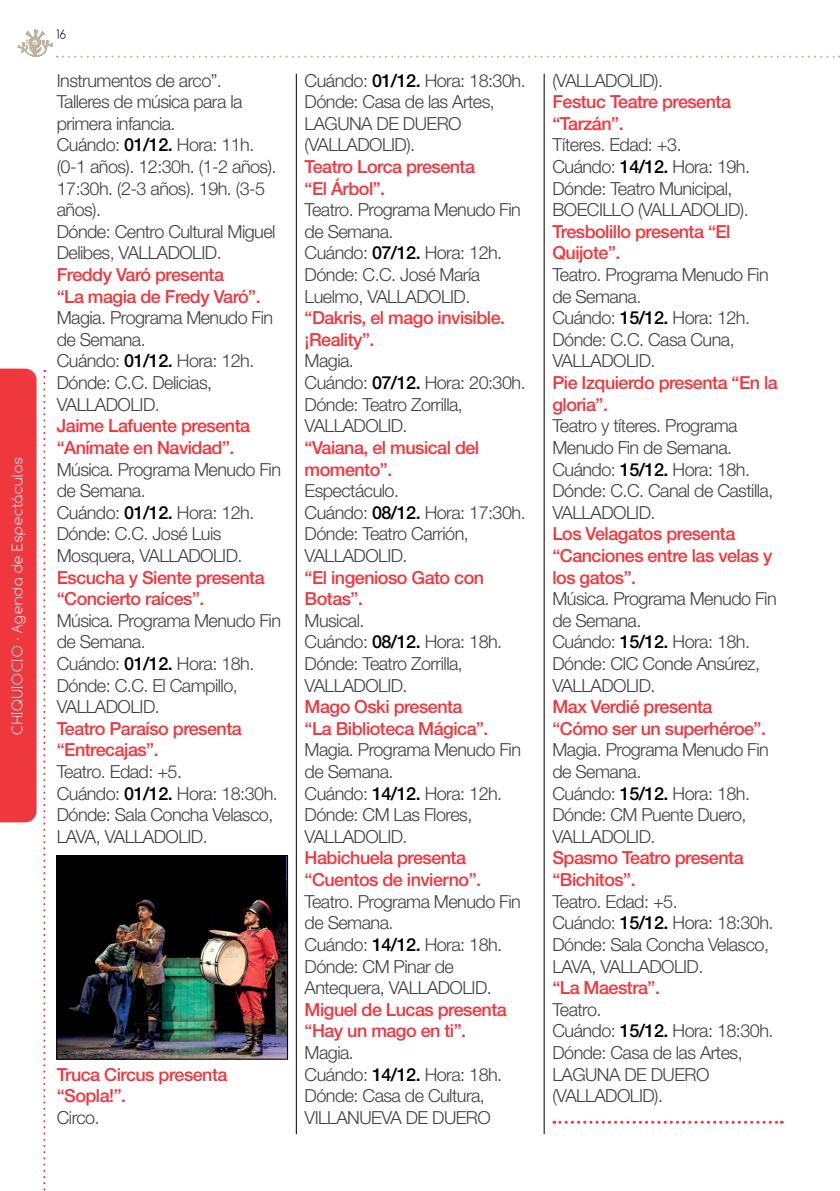
<style>
.page{position:relative;width:840px;height:1191px;background:#fff}
.page>*{position:absolute;margin:0;border:0;box-sizing:border-box;transform-origin:0 0}
.t1{font:300 18px/21.6px "Helvetica Neue LT Std";letter-spacing:-.03em;color:#414042}
.t2{font:500 18px/21.6px "Helvetica Neue LT Std";letter-spacing:-.03em;color:#ef373e}
.t3{font:100 16px "Comfortaa";color:#fff}
.t4{font:100 14px "Comfortaa";color:#000}
.s1{font-weight:500;color:#000}
</style>
<div class="page">
<div style="left:0;top:369px;width:37px;height:453px;background:#ef373e"></div>
<svg style="left:43px;top:370px;width:2px;height:821px"></svg>
<svg style="left:17px;top:29px;width:822px;height:29px"></svg>
<svg style="left:553px;top:1120px;width:228px;height:3px"></svg>
<hr style="left:543px;top:74px;width:1px;height:1060px;background:#000">
<hr style="left:296px;top:74px;width:1px;height:1060px;background:#000">
<img style="left:58px;top:857px;width:227px;height:200px">
<div style="left:56px;top:855px;width:231px;height:204px;border:1px solid #000"></div>
<p class="t3" style="left:8px;top:735px;width:280px;rotate:-90deg">CHIQUIOCIO · Agenda de Espectáculos</p>
<p class="t4" style="left:56px;top:27px;width:12px">16</p>
<p class="t1" style="left:57px;top:69px;width:221px">Instrumentos de arco”.<br>Talleres de música para la primera infancia.<br>Cuándo: <span class="s1">01/12.</span> Hora: 11h. (0-1 años). 12:30h. (1-2 años).<br>17:30h. (2-3 años). 19h. (3-5 años).<br>Dónde: Centro Cultural Miguel<br>Delibes, VALLADOLID.</p>
<p class="t2" style="left:57px;top:264px;width:205px">Freddy Varó presenta<br>“La magia de Fredy Varó”.</p>
<p class="t1" style="left:57px;top:307px;width:218px">Magia. Programa Menudo Fin de Semana.<br>Cuándo: <span class="s1">01/12.</span> Hora: 12h.<br>Dónde: C.C. Delicias,<br>VALLADOLID.</p>
<p class="t2" style="left:57px;top:415px;width:195px">Jaime Lafuente presenta “Anímate en Navidad”.</p>
<p class="t1" style="left:57px;top:458px;width:226px">Música. Programa Menudo Fin de Semana.<br>Cuándo: <span class="s1">01/12.</span> Hora: 12h.<br>Dónde: C.C. José Luis<br>Mosquera, VALLADOLID.</p>
<p class="t2" style="left:57px;top:566px;width:209px">Escucha y Siente presenta “Concierto raíces”.</p>
<p class="t1" style="left:57px;top:609px;width:226px">Música. Programa Menudo Fin de Semana.<br>Cuándo: <span class="s1">01/12.</span> Hora: 18h.<br>Dónde: C.C. El Campillo,<br>VALLADOLID.</p>
<p class="t2" style="left:57px;top:717px;width:186px">Teatro Paraíso presenta “Entrecajas”.</p>
<p class="t1" style="left:57px;top:760px;width:222px">Teatro. Edad: +5.<br>Cuándo: <span class="s1">01/12.</span> Hora: 18:30h.<br>Dónde: Sala Concha Velasco,<br>LAVA, VALLADOLID.</p>
<p class="t2" style="left:57px;top:1063px;width:172px">Truca Circus presenta “Sopla!”.</p>
<p class="t1" style="left:57px;top:1106px;width:45px">Circo.</p>
<p class="t1" style="left:304px;top:69px;width:222px">Cuándo: <span class="s1">01/12.</span> Hora: 18:30h.<br>Dónde: Casa de las Artes,<br>LAGUNA DE DUERO (VALLADOLID).</p>
<p class="t2" style="left:304px;top:156px;width:172px">Teatro Lorca presenta “El Árbol”.</p>
<p class="t1" style="left:304px;top:199px;width:218px">Teatro. Programa Menudo Fin de Semana.<br>Cuándo: <span class="s1">07/12.</span> Hora: 12h.<br>Dónde: C.C. José María<br>Luelmo, VALLADOLID.</p>
<p class="t2" style="left:304px;top:307px;width:202px">“Dakris, el mago invisible. ¡Reality”.</p>
<p class="t1" style="left:304px;top:350px;width:222px">Magia.<br>Cuándo: <span class="s1">07/12.</span> Hora: 20:30h.<br>Dónde: Teatro Zorrilla,<br>VALLADOLID.</p>
<p class="t2" style="left:304px;top:436px;width:176px">“Vaiana, el musical del momento”.</p>
<p class="t1" style="left:304px;top:479px;width:222px">Espectáculo.<br>Cuándo: <span class="s1">08/12.</span> Hora: 17:30h.<br>Dónde: Teatro Carrión,<br>VALLADOLID.</p>
<p class="t2" style="left:304px;top:566px;width:181px">“El ingenioso Gato con<br>Botas”.</p>
<p class="t1" style="left:304px;top:609px;width:199px">Musical.<br>Cuándo: <span class="s1">08/12.</span> Hora: 18h.<br>Dónde: Teatro Zorrilla,<br>VALLADOLID.</p>
<p class="t2" style="left:304px;top:696px;width:185px">Mago Oski presenta “La Biblioteca Mágica”.</p>
<p class="t1" style="left:304px;top:739px;width:218px">Magia. Programa Menudo Fin de Semana.<br>Cuándo: <span class="s1">14/12.</span> Hora: 12h.<br>Dónde: CM Las Flores,<br>VALLADOLID.</p>
<p class="t2" style="left:304px;top:847px;width:178px">Habichuela presenta “Cuentos de invierno”.</p>
<p class="t1" style="left:304px;top:890px;width:218px">Teatro. Programa Menudo Fin de Semana.<br>Cuándo: <span class="s1">14/12.</span> Hora: 18h.<br>Dónde: CM Pinar de<br>Antequera, VALLADOLID.</p>
<p class="t2" style="left:304px;top:998px;width:204px">Miguel de Lucas presenta “Hay un mago en ti”.</p>
<p class="t1" style="left:304px;top:1041px;width:199px">Magia.<br>Cuándo: <span class="s1">14/12.</span> Hora: 18h.<br>Dónde: Casa de Cultura,<br>VILLANUEVA DE DUERO</p>
<p class="t1" style="left:552px;top:69px;width:112px">(VALLADOLID).</p>
<p class="t2" style="left:552px;top:91px;width:180px">Festuc Teatre presenta “Tarzán”.</p>
<p class="t1" style="left:552px;top:134px;width:199px">Títeres. Edad: +3.<br>Cuándo: <span class="s1">14/12.</span> Hora: 19h.<br>Dónde: Teatro Municipal,<br>BOECILLO (VALLADOLID).</p>
<p class="t2" style="left:552px;top:220px;width:180px">Tresbolillo presenta “El<br>Quijote”.</p>
<p class="t1" style="left:552px;top:263px;width:218px">Teatro. Programa Menudo Fin de Semana.<br>Cuándo: <span class="s1">15/12.</span> Hora: 12h.<br>Dónde: C.C. Casa Cuna,<br>VALLADOLID.</p>
<p class="t2" style="left:552px;top:372px;width:227px">Pie Izquierdo presenta “En la gloria”.</p>
<p class="t1" style="left:552px;top:415px;width:222px">Teatro y títeres. Programa<br>Menudo Fin de Semana.<br>Cuándo: <span class="s1">15/12.</span> Hora: 18h.<br>Dónde: C.C. Canal de Castilla,<br>VALLADOLID.</p>
<p class="t2" style="left:552px;top:523px;width:221px">Los Velagatos presenta “Canciones entre las velas y los gatos”.</p>
<p class="t1" style="left:552px;top:587px;width:226px">Música. Programa Menudo Fin de Semana.<br>Cuándo: <span class="s1">15/12.</span> Hora: 18h.<br>Dónde: CIC Conde Ansúrez,<br>VALLADOLID.</p>
<p class="t2" style="left:552px;top:696px;width:215px">Max Verdié presenta “Cómo ser un superhéroe”.</p>
<p class="t1" style="left:552px;top:739px;width:218px">Magia. Programa Menudo Fin de Semana.<br>Cuándo: <span class="s1">15/12.</span> Hora: 18h.<br>Dónde: CM Puente Duero,<br>VALLADOLID.</p>
<p class="t2" style="left:552px;top:847px;width:193px">Spasmo Teatro presenta “Bichitos”.</p>
<p class="t1" style="left:552px;top:890px;width:222px">Teatro. Edad: +5.<br>Cuándo: <span class="s1">15/12.</span> Hora: 18:30h.<br>Dónde: Sala Concha Velasco,<br>LAVA, VALLADOLID.</p>
<p class="t2" style="left:552px;top:976px;width:109px">“La Maestra”.</p>
<p class="t1" style="left:552px;top:998px;width:222px">Teatro.<br>Cuándo: <span class="s1">15/12.</span> Hora: 18:30h.<br>Dónde: Casa de las Artes,<br>LAGUNA DE DUERO (VALLADOLID).</p>
</div>
